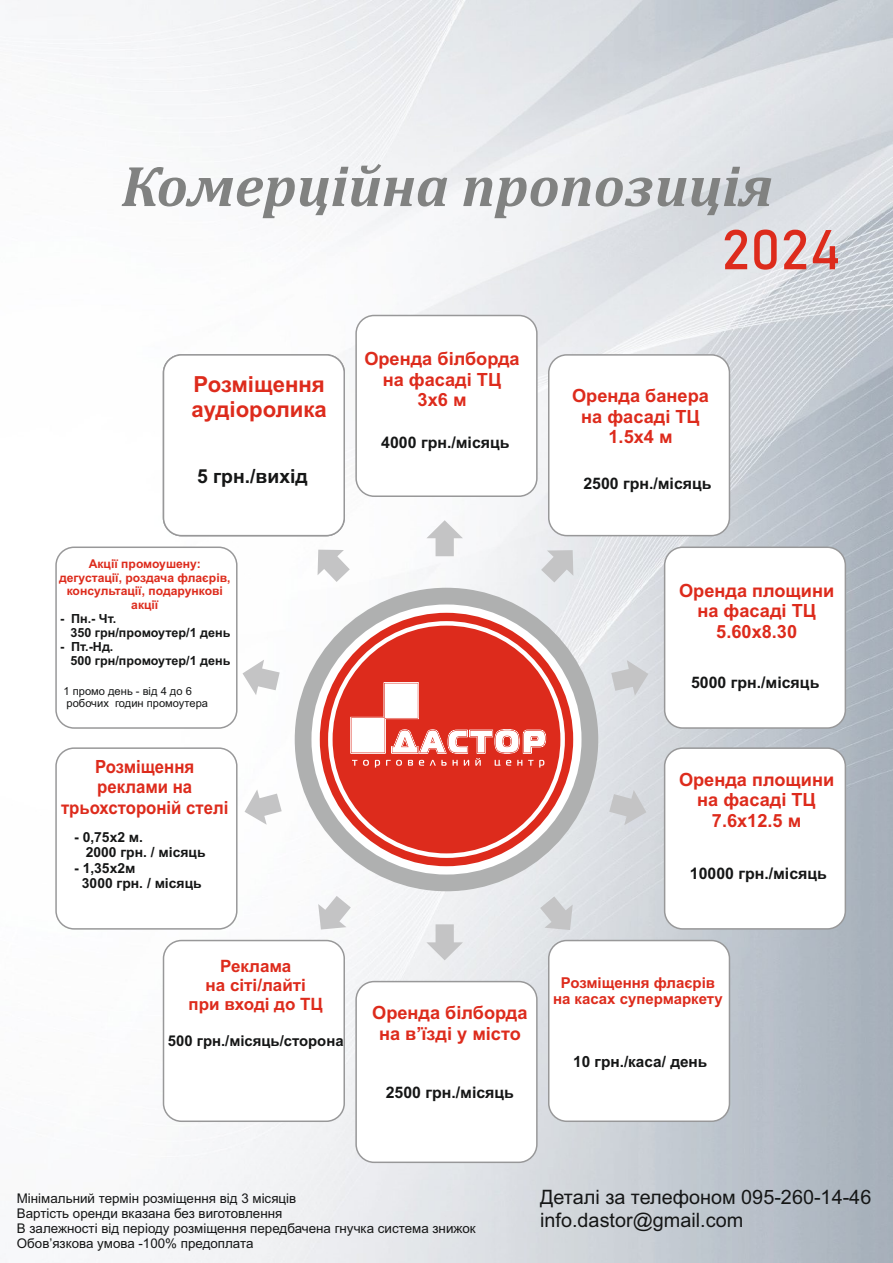
<style>
.page{position:relative;width:893px;height:1263px;background:#fff}
.page>*{position:absolute;margin:0;border:0;box-sizing:border-box;transform-origin:0 0}
.t1{font:55.2px "Bahnschrift";color:#dd2b1c}
.t2{font:700 22.2px/24.8px "Arial";color:#dd2b1c}
.t3{font:19.8px/22.2px "Arial";color:#151616}
.t4{font:700 19.35px "Arial";color:#151616}
.t5{font:700 18.15px/20.2px "Arial";color:#dd2b1c;text-align:center}
.t6{font:700 18.15px/20.2px "Arial";color:#dd2b1c;text-align:center;scale:.92 1}
.t7{font:700 16.95px/19px "Arial";color:#dd2b1c;text-align:center}
.t8{font:700 15.9px "Arial";color:#151616}
.t9{font:700 15.3px "Arial";color:#151616}
.t10{font:700 15px/16.8px "Arial";color:#dd2b1c;text-align:center}
.t11{font:700 14.85px "Arial";color:#151616}
.t12{font:700 13.95px/15.5px "Arial";color:#151616}
.t13{font:13.35px/15px "Arial";color:#151616}
.t14{font:700 12.6px/14.1px "Arial";color:#151616}
.t15{font:700 12.15px/13.5px "Arial";color:#dd2b1c;text-align:center}
.t16{font:11.1px/12.5px "Arial";color:#151616}
</style>
<div class="page">
<img style="left:18px;top:0;width:874px;height:1263px">
<svg style="left:318px;top:896px;width:33px;height:33px"></svg>
<svg style="left:245px;top:789px;width:37px;height:36px"></svg>
<svg style="left:243px;top:660px;width:37px;height:35px"></svg>
<svg style="left:318px;top:550px;width:32px;height:32px"></svg>
<svg style="left:540px;top:896px;width:33px;height:34px"></svg>
<svg style="left:609px;top:790px;width:37px;height:35px"></svg>
<svg style="left:611px;top:660px;width:37px;height:36px"></svg>
<svg style="left:541px;top:550px;width:32px;height:32px"></svg>
<svg style="left:426px;top:924px;width:37px;height:36px"></svg>
<svg style="left:426px;top:520px;width:37px;height:36px"></svg>
<div style="left:355px;top:315px;width:183px;height:182px;background:#fff;border:2px solid #989899;border-radius:18px"></div>
<div style="left:548px;top:354px;width:182px;height:182px;background:#fff;border:2px solid #989899;border-radius:18px"></div>
<div style="left:664px;top:546px;width:182px;height:183px;background:#fff;border:2px solid #989899;border-radius:18px"></div>
<div style="left:55px;top:546px;width:183px;height:183px;background:#fff;border:2px solid #989899;border-radius:18px"></div>
<div style="left:355px;top:981px;width:183px;height:182px;background:#fff;border:2px solid #989899;border-radius:18px"></div>
<div style="left:548px;top:940px;width:182px;height:182px;background:#fff;border:2px solid #989899;border-radius:18px"></div>
<div style="left:163px;top:940px;width:182px;height:182px;background:#fff;border:2px solid #989899;border-radius:18px"></div>
<div style="left:664px;top:747px;width:182px;height:183px;background:#fff;border:2px solid #989899;border-radius:18px"></div>
<div style="left:55px;top:747px;width:183px;height:183px;background:#fff;border:2px solid #989899;border-radius:18px"></div>
<svg style="left:122px;top:164px;width:649px;height:54px"></svg>
<div style="left:295px;top:588px;width:303px;height:303px;background:#afb0b0;border-radius:50%"></div>
<div style="left:311px;top:604px;width:270px;height:270px;background:#fff;border-radius:50%"></div>
<div style="left:320px;top:613px;width:253px;height:253px;background:#dd2b1c;border-radius:50%"></div>
<div style="left:328px;top:621px;width:237px;height:237px;background:#dd2b1c;border:4px solid #fff;border-radius:50%"></div>
<div style="left:163px;top:354px;width:182px;height:182px;background:#fff;border:2px solid #989899;border-radius:18px"></div>
<svg style="left:350px;top:682px;width:196px;height:85px"></svg>
<h1 class="t1" style="left:722px;top:225px;width:121px">2024</h1>
<h2 class="t2" style="left:191px;top:374px;width:137px">Розміщення аудіоролика</h2>
<h3 class="t4" style="left:197px;top:468px;width:112px">5 грн./вихід</h3>
<p class="t15" style="left:59px;top:558px;width:173px">Акції промоушену: дегустації, роздача флаєрів, консультації, подарункові акції</p>
<p class="t14" style="left:71px;top:613px;width:161px;text-indent:-10px">- Пн.- Чт.<br>350 грн/промоутер/1 день</p>
<p class="t14" style="left:71px;top:641px;width:161px;text-indent:-10px">- Пт.-Нд.<br>500 грн/промоутер/1 день</p>
<p class="t16" style="left:63px;top:685px;width:146px">1 промо день - від 4 до 6 робочих годин промоутера</p>
<h3 class="t6" style="left:61px;top:758px;width:183px">Розміщення реклами на трьохстороній стелі</h3>
<p class="t12" style="left:86px;top:830px;width:121px;text-indent:-12px">- 0,75х2 м.<br>2000 грн. / місяць</p>
<p class="t12" style="left:82px;top:861px;width:121px;text-indent:-8px">- 1,35х2м<br>3000 грн. / місяць</p>
<h3 class="t5" style="left:364px;top:350px;width:157px">Оренда білборда на фасаді ТЦ<br>3х6 м</h3>
<p class="t8" style="left:381px;top:436px;width:130px">4000 грн./місяць</p>
<h3 class="t5" style="left:572px;top:387px;width:138px">Оренда банера на фасаді ТЦ<br>1.5х4 м</h3>
<p class="t8" style="left:583px;top:478px;width:130px">2500 грн./місяць</p>
<h3 class="t5" style="left:679px;top:582px;width:157px">Оренда площини на фасаді ТЦ<br>5.60х8.30</h3>
<p class="t8" style="left:691px;top:677px;width:130px">5000 грн./місяць</p>
<h3 class="t5" style="left:679px;top:771px;width:157px">Оренда площини на фасаді ТЦ<br>7.6х12.5 м</h3>
<p class="t8" style="left:690px;top:868px;width:139px">10000 грн./місяць</p>
<p class="t7" style="left:188px;top:958px;width:136px">Реклама<br>на сіті/лайті при вході до ТЦ</p>
<p class="t11" style="left:168px;top:1035px;width:177px">500 грн./місяць/сторона</p>
<h3 class="t5" style="left:372px;top:1004px;width:157px">Оренда білборда на в’їзді у місто</h3>
<p class="t8" style="left:386px;top:1087px;width:130px">2500 грн./місяць</p>
<p class="t10" style="left:553px;top:975px;width:171px">Розміщення флаєрів на касах супермаркету</p>
<p class="t9" style="left:573px;top:1056px;width:136px">10 грн./каса/ день</p>
<p class="t13" style="left:17px;top:1192px;width:460px">Мінімальний термін розміщення від 3 місяців<br>Вартість оренди вказана без виготовлення<br>В залежності від періоду розміщення передбачена гнучка система знижок Обов’язкова умова -100% предоплата</p>
<h3 class="t3" style="left:540px;top:1188px;width:333px">Деталі за телефоном 095-260-14-46 info.dastor@gmail.com</h3>
</div>
